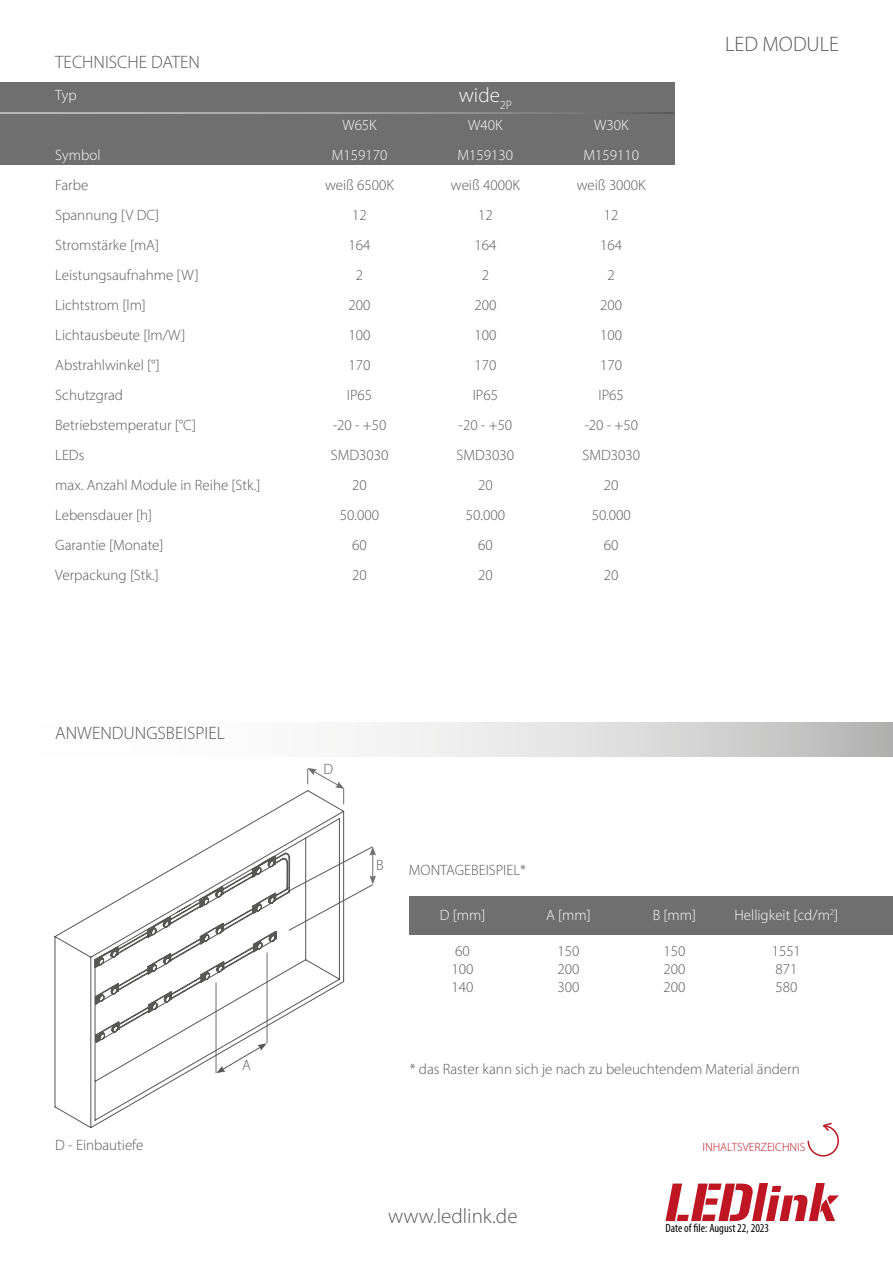
<style>
.page{position:relative;width:893px;height:1263px;background:#fff}
.page>*{position:absolute;margin:0;border:0;box-sizing:border-box;transform-origin:0 0}
.t1{font:300 21px "Myriad Pro";color:#575756}
.t2{font:300 21px "Myriad Pro";color:#fff}
.t3{font:300 18px "Myriad Pro";color:#575756}
.t4{font:300 15px/30px "Myriad Pro";color:#575756}
.t5{font:300 15px/30px "Myriad Pro";color:#fff;text-align:center}
.t6{font:condensed 12px "Myriad Pro";color:#000}
.t7{font:300 12px "Myriad Pro";color:#be1622}
</style>
<div class="page">
<svg style="left:807px;top:1122px;width:32px;height:35px"></svg>
<svg style="left:371px;top:723px;width:522px;height:33px"></svg>
<div style="left:410px;top:896px;width:483px;height:39px;background:#706f6f"></div>
<svg style="left:344px;top:846px;width:32px;height:85px"></svg>
<svg style="left:307px;top:768px;width:37px;height:22px"></svg>
<svg style="left:55px;top:790px;width:289px;height:338px"></svg>
<svg style="left:665px;top:1183px;width:174px;height:38px"></svg>
<div style="left:0;top:82px;width:674px;height:83px;background:#706f6f"></div>
<hr style="left:0;top:113px;width:674px;height:1px;background:#fff">
<p class="t3" style="left:55px;top:51px;width:146px">TECHNISCHE DATEN</p>
<p class="t5" style="left:55px;top:80px;width:23px">Typ</p>
<p class="t5" style="left:55px;top:140px;width:47px">Symbol</p>
<p class="t4" style="left:55px;top:170px;width:207px">Farbe<br>Spannung [V DC]<br>Stromstärke [mA]<br>Leistungsaufnahme [W]<br>Lichtstrom [lm]<br>Lichtausbeute [lm/W]<br>Abstrahlwinkel [°]<br>Schutzgrad<br>Betriebstemperatur [°C]<br>LEDs<br>max. Anzahl Module in Reihe [Stk.]<br>Lebensdauer [h]<br>Garantie [Monate]<br>Verpackung [Stk.]</p>
<p class="t3" style="left:55px;top:722px;width:171px">ANWENDUNGSBEISPIEL</p>
<p class="t4" style="left:55px;top:1130px;width:89px">D - Einbautiefe</p>
<p class="t4" style="left:242px;top:1049px;width:10px">A</p>
<p class="t5" style="left:332px;top:110px;width:57px">W65K<br>M159170</p>
<p class="t4" style="left:325px;top:170px;width:70px;text-align:center">weiß 6500K<br>12<br>164<br>2<br>200<br>100<br>170<br>IP65<br>-20 - +50<br>SMD3030<br>20<br>50.000<br>60<br>20</p>
<h1 class="t2" style="left:459px;top:82px;width:55px">wide<sub>2P</sub></h1>
<p class="t5" style="left:458px;top:110px;width:57px">W40K<br>M159130</p>
<p class="t4" style="left:451px;top:170px;width:70px;text-align:center">weiß 4000K<br>12<br>164<br>2<br>200<br>100<br>170<br>IP65<br>-20 - +50<br>SMD3030<br>20<br>50.000<br>60<br>20</p>
<p class="t5" style="left:583px;top:110px;width:57px">W30K<br>M159110</p>
<p class="t4" style="left:577px;top:170px;width:70px;text-align:center">weiß 3000K<br>12<br>164<br>2<br>200<br>100<br>170<br>IP65<br>-20 - +50<br>SMD3030<br>20<br>50.000<br>60<br>20</p>
<h1 class="t1" style="left:725px;top:32px;width:115px">LED MODULE</h1>
<p class="t4" style="left:324px;top:754px;width:11px">D</p>
<p class="t4" style="left:376px;top:850px;width:9px">B</p>
<p class="t4" style="left:409px;top:855px;width:119px">MONTAGEBEISPIEL*</p>
<p class="t5" style="left:440px;top:899px;width:47px">D [mm]</p>
<p class="t4" style="left:452px;top:941px;width:23px;line-height:18px">60<br>100<br>140</p>
<p class="t5" style="left:546px;top:899px;width:46px">A [mm]</p>
<p class="t4" style="left:557px;top:941px;width:23px;line-height:18px;text-align:justify">150<br>200<br>300</p>
<p class="t5" style="left:653px;top:899px;width:45px">B [mm]</p>
<p class="t4" style="left:663px;top:941px;width:23px;line-height:18px;text-align:justify">150<br>200<br>200</p>
<p class="t5" style="left:734px;top:899px;width:105px">Helligkeit [cd/m<sup>2</sup>]</p>
<p class="t4" style="left:772px;top:941px;width:31px;line-height:18px">1551<br>871<br>580</p>
<p class="t4" style="left:410px;top:1053px;width:392px">* das Raster kann sich je nach zu beleuchtendem Material ändern</p>
<p class="t7" style="left:702px;top:1140px;width:104px">INHALTSVERZEICHNIS</p>
<h1 class="t1" style="left:388px;top:1203px;width:131px">www.ledlink.de</h1>
<p class="t6" style="left:665px;top:1220px;width:105px">Date of file: August 22, 2023</p>
</div>
